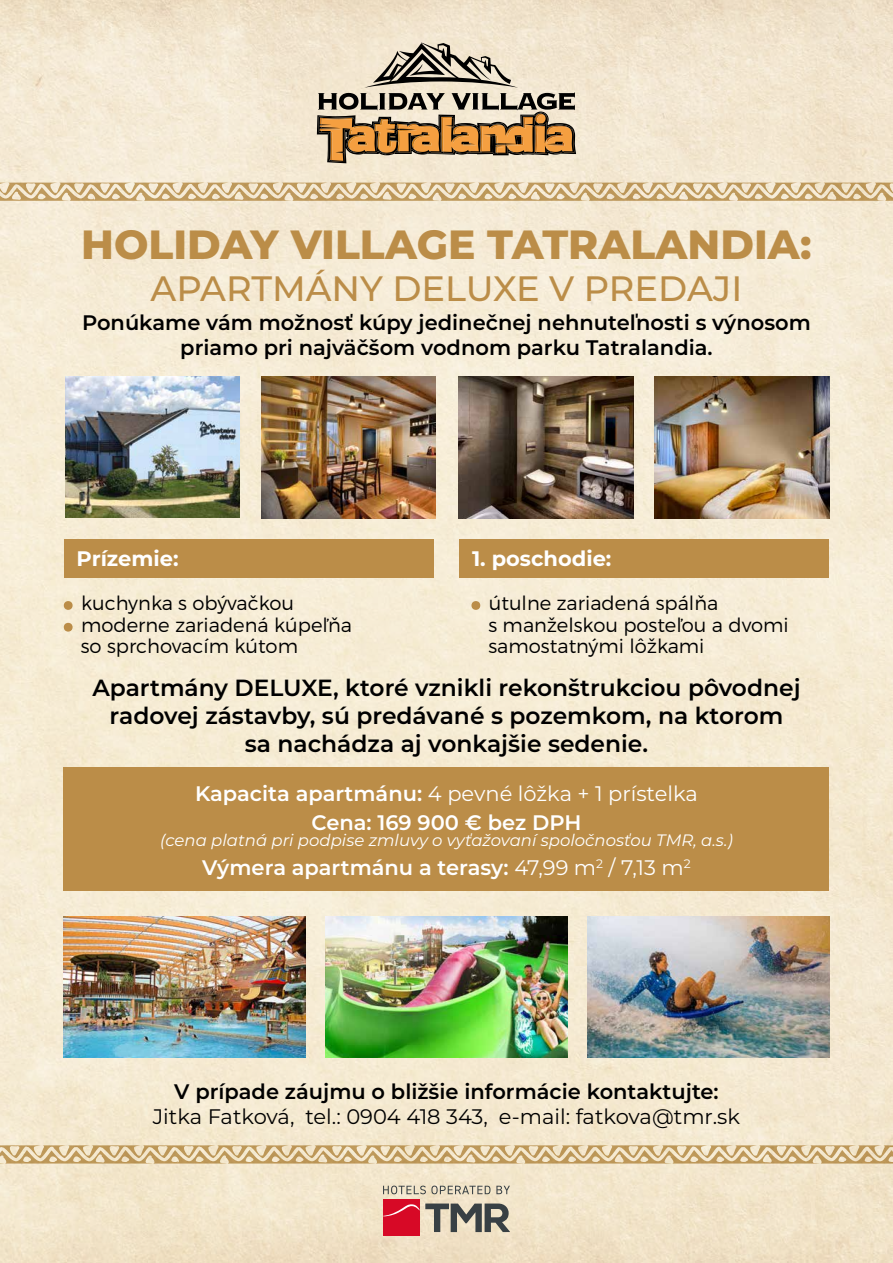
<style>
.page{position:relative;width:893px;height:1263px;background:#fff}
.page>*{position:absolute;margin:0;border:0;box-sizing:border-box;transform-origin:0 0}
.t1{font:800 40.65px "Montserrat";color:#bb8d48}
.t2{font:500 35.25px "Montserrat";color:#bb8d48}
.t3{font:600 23.4px/28px "Montserrat";color:#000;text-align:center}
.t4{font:600 21px/25.2px "Montserrat";color:#000;text-align:center}
.t5{font:600 21px/28.5px "Montserrat";color:#fff;text-align:center}
.t6{font:21px "Montserrat";color:#000}
.t7{font:700 21px "Montserrat";color:#fff}
.t8{font:19.5px/21.8px "Trueno Lt";color:#000}
.t9{font:italic 16.5px "Montserrat";color:#fff}
.s1{font-weight:400}
</style>
<div class="page">
<img style="left:0;top:0;width:893px;height:1263px">
<div style="left:64px;top:767px;width:765px;height:124px;background:#bb8d48"></div>
<img style="left:64px;top:916px;width:241px;height:141px">
<img style="left:326px;top:916px;width:241px;height:141px">
<img style="left:587px;top:916px;width:242px;height:141px">
<img style="left:261px;top:377px;width:175px;height:141px">
<img style="left:65px;top:377px;width:175px;height:141px">
<img style="left:459px;top:377px;width:174px;height:141px">
<img style="left:655px;top:377px;width:174px;height:141px">
<div style="left:64px;top:539px;width:370px;height:38px;background:#bb8d48"></div>
<div style="left:459px;top:539px;width:370px;height:38px;background:#bb8d48"></div>
<div style="left:64px;top:601px;width:9px;height:9px;background:#bb8d48;border-radius:50%"></div>
<div style="left:64px;top:623px;width:9px;height:9px;background:#bb8d48;border-radius:50%"></div>
<div style="left:471px;top:601px;width:9px;height:9px;background:#bb8d48;border-radius:50%"></div>
<svg style="left:0;top:1145px;width:893px;height:18px;background:#d9c095"></svg>
<svg style="left:0;top:183px;width:893px;height:18px;background:#d9c198"></svg>
<svg style="left:317px;top:43px;width:259px;height:120px;background:#c0aa8b"></svg>
<div style="left:383px;top:1199px;width:36px;height:36px;background:#d70926"></div>
<svg style="left:425px;top:1203px;width:85px;height:29px;background:#918e83"></svg>
<svg style="left:383px;top:1204px;width:36px;height:12px"></svg>
<svg style="left:383px;top:1185px;width:107px;height:9px"></svg>
<svg style="left:496px;top:1186px;width:14px;height:8px"></svg>
<h1 class="t1" style="left:81px;top:215px;width:732px">HOLIDAY VILLAGE TATRALANDIA:</h1>
<h2 class="t2" style="left:151px;top:264px;width:593px">APARTMÁNY DELUXE V PREDAJI</h2>
<p class="t4" style="left:82px;top:309px;width:730px">Ponúkame vám možnosť kúpy jedinečnej nehnuteľnosti s výnosom priamo pri najväčšom vodnom parku Tatralandia.</p>
<p class="t7" style="left:77px;top:544px;width:104px">Prízemie:</p>
<p class="t7" style="left:472px;top:544px;width:141px">1. poschodie:</p>
<p class="t8" style="left:81px;top:592px;width:273px">kuchynka s obývačkou moderne zariadená kúpeľňa so sprchovacím kútom</p>
<p class="t8" style="left:488px;top:592px;width:302px">útulne zariadená spálňa<br>s manželskou posteľou a dvomi samostatnými lôžkami</p>
<p class="t3" style="left:92px;top:672px;width:710px">Apartmány DELUXE, ktoré vznikli rekonštrukciou pôvodnej radovej zástavby, sú predávané s pozemkom, na ktorom<br>sa nachádza aj vonkajšie sedenie.</p>
<p class="t5" style="left:195px;top:779px;width:504px">Kapacita apartmánu: <span class="s1">4 pevné lôžka + 1 prístelka<br></span>Cena: 169 900 € bez DPH</p>
<p class="t9" style="left:160px;top:829px;width:574px">(cena platná pri podpise zmluvy o vyťažovaní spoločnosťou TMR, a.s.)</p>
<p class="t5" style="left:202px;top:852px;width:490px">Výmera apartmánu a terasy: <span class="s1">47,99 m</span><sup>2</sup> <span class="s1">/ 7,13 m</span><sup>2</sup></p>
<p class="t4" style="left:174px;top:1078px;width:546px">V prípade záujmu o bližšie informácie kontaktujte:</p>
<p class="t6" style="left:153px;top:1102px;width:589px">Jitka Fatková, tel.: 0904 418 343, e-mail: fatkova@tmr.sk</p>
</div>
